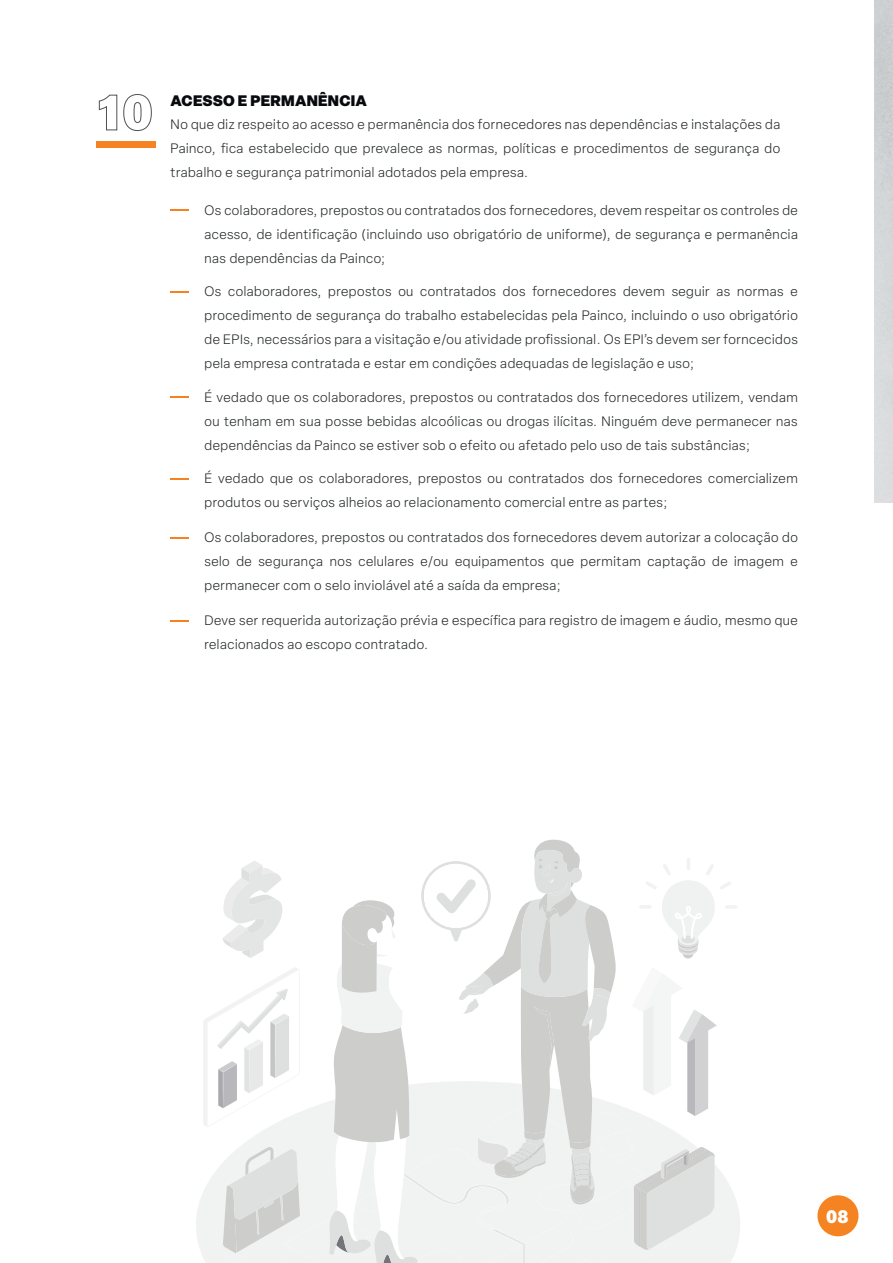
<style>
.page{position:relative;width:893px;height:1263px;background:#fff}
.page>*{position:absolute;margin:0;border:0;box-sizing:border-box;transform-origin:0 0}
.t1{font:900 17.85px "Elza";color:#fff}
.t2{font:900 15px "Elza";letter-spacing:.02em;color:#080a0e}
.t3{font:300 13.5px/24px "Elza";letter-spacing:.04em;color:#232728;text-align:justify}
</style>
<div class="page">
<svg style="left:98px;top:94px;width:54px;height:37px"></svg>
<div style="left:96px;top:141px;width:59px;height:6px;background:#f58323"></div>
<svg style="left:171px;top:210px;width:18px;height:1px"></svg>
<svg style="left:171px;top:291px;width:18px;height:1px"></svg>
<svg style="left:171px;top:397px;width:18px;height:1px"></svg>
<svg style="left:171px;top:478px;width:18px;height:1px"></svg>
<svg style="left:171px;top:537px;width:18px;height:1px"></svg>
<svg style="left:171px;top:620px;width:18px;height:1px"></svg>
<div style="left:817px;top:1195px;width:41px;height:41px;background:#f58322;border-radius:50%"></div>
<svg style="left:203px;top:840px;width:534px;height:423px"></svg>
<p class="t2" style="left:171px;top:90px;width:198px">ACESSO E PERMANÊNCIA</p>
<p class="t3" style="left:171px;top:113px;width:611px">No que diz respeito ao acesso e permanência dos fornecedores nas dependências e instalações da Painco, fica estabelecido que prevalece as normas, políticas e procedimentos de segurança do trabalho e segurança patrimonial adotados pela empresa.</p>
<p class="t3" style="left:205px;top:198px;width:595px">Os colaboradores, prepostos ou contratados dos fornecedores, devem respeitar os controles de acesso, de identificação (incluindo uso obrigatório de uniforme), de segurança e permanência nas dependências da Painco;</p>
<p class="t3" style="left:204px;top:279px;width:595px">Os colaboradores, prepostos ou contratados dos fornecedores devem seguir as normas e procedimento de segurança do trabalho estabelecidas pela Painco, incluindo o uso obrigatório de EPIs, necessários para a visitação e/ou atividade profissional. Os EPI’s devem ser forncecidos pela empresa contratada e estar em condições adequadas de legislação e uso;</p>
<p class="t3" style="left:204px;top:385px;width:595px">É vedado que os colaboradores, prepostos ou contratados dos fornecedores utilizem, vendam ou tenham em sua posse bebidas alcoólicas ou drogas ilícitas. Ninguém deve permanecer nas dependências da Painco se estiver sob o efeito ou afetado pelo uso de tais substâncias;</p>
<p class="t3" style="left:204px;top:467px;width:595px">É vedado que os colaboradores, prepostos ou contratados dos fornecedores comercializem produtos ou serviços alheios ao relacionamento comercial entre as partes;</p>
<p class="t3" style="left:204px;top:526px;width:595px">Os colaboradores, prepostos ou contratados dos fornecedores devem autorizar a colocação do selo de segurança nos celulares e/ou equipamentos que permitam captação de imagem e permanecer com o selo inviolável até a saída da empresa;</p>
<p class="t3" style="left:204px;top:609px;width:595px">Deve ser requerida autorização prévia e específica para registro de imagem e áudio, mesmo que relacionados ao escopo contratado.</p>
<h1 class="t1" style="left:826px;top:1203px;width:24px">08</h1>
</div>
